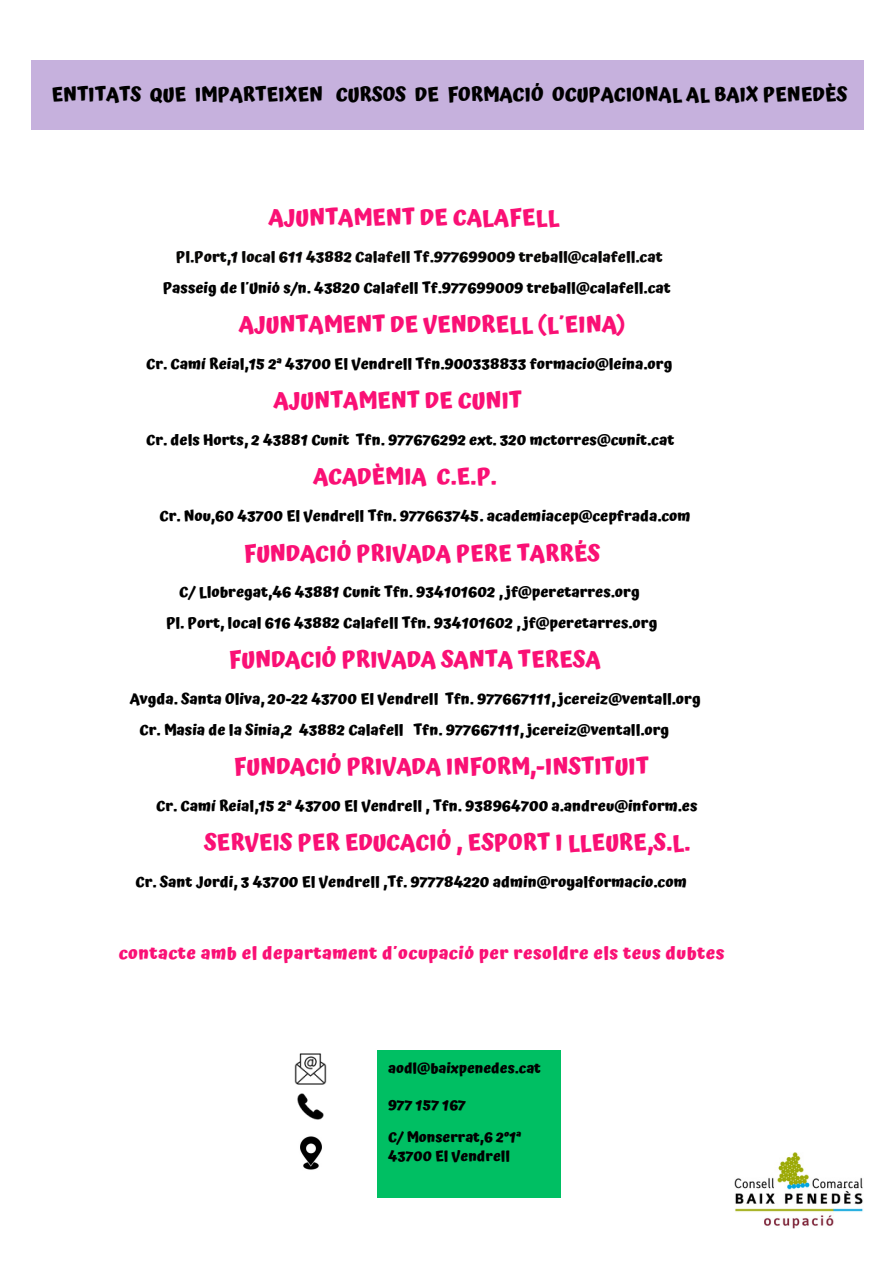
<style>
.page{position:relative;width:894px;height:1264px;background:#fff}
.page>*{position:absolute;margin:0;border:0;box-sizing:border-box;transform-origin:0 0}
.t1{font:700 22.5px "Atma";color:#fa1075}
.t2{font:700 19.35px "Atma";color:#000}
.t3{font:700 17.7px "Atma";letter-spacing:.025em;color:#fa1075}
.t4{font:700 15px "Atma";color:#000}
.t5{font:700 15px "Atma";color:#070605}
.t6{font:700 14.4px "Atma";color:#000}
</style>
<div class="page">
<div style="left:377px;top:1050px;width:183px;height:147px;background:#00bf63"></div>
<img style="left:294px;top:1053px;width:32px;height:31px">
<img style="left:297px;top:1093px;width:27px;height:27px">
<img style="left:300px;top:1136px;width:22px;height:34px">
<img style="left:734px;top:1152px;width:129px;height:76px">
<div style="left:31px;top:60px;width:832px;height:69px;background:#c6b1dd"></div>
<p class="t2" style="left:51px;top:83px;width:797px">ENTITATS QUE IMPARTEIXEN CURSOS DE FORMACIÓ OCUPACIONAL AL BAIX PENEDÈS</p>
<h1 class="t1" style="left:268px;top:204px;width:292px">AJUNTAMENT DE CALAFELL</h1>
<p class="t5" style="left:176px;top:248px;width:488px">Pl.Port,1 local 611 43882 Calafell Tf.977699009 treball@calafell.cat</p>
<p class="t4" style="left:163px;top:279px;width:509px">Passeig de l´Unió s/n. 43820 Calafell Tf.977699009 treball@calafell.cat</p>
<p class="t1" style="left:239px;top:311px;width:389px">AJUNTAMENT DE VENDRELL (L´EINA)</p>
<p class="t4" style="left:146px;top:355px;width:527px">Cr. Camí Reial,15 2ª 43700 El Vendrell Tfn.900338833 formacio@leina.org</p>
<p class="t1" style="left:273px;top:387px;width:250px">AJUNTAMENT DE CUNIT</p>
<p class="t4" style="left:146px;top:431px;width:529px">Cr. dels Horts, 2 43881 Cunit Tfn. 977676292 ext. 320 mctorres@cunit.cat</p>
<p class="t1" style="left:313px;top:463px;width:185px">ACADÈMIA C.E.P.</p>
<p class="t4" style="left:159px;top:507px;width:532px">Cr. Nou,60 43700 El Vendrell Tfn. 977663745. academiacep@cepfrada.com</p>
<p class="t1" style="left:243px;top:539px;width:358px">FUNDACIÓ PRIVADA PERE TARRÉS</p>
<p class="t4" style="left:179px;top:583px;width:462px">C/ Llobregat,46 43881 Cunit Tfn. 934101602 , jf@peretarres.org</p>
<p class="t4" style="left:166px;top:614px;width:492px">Pl. Port, local 616 43882 Calafell Tfn. 934101602 , jf@peretarres.org</p>
<p class="t1" style="left:229px;top:646px;width:373px">FUNDACIÓ PRIVADA SANTA TERESA</p>
<p class="t4" style="left:130px;top:690px;width:572px">Avgda. Santa Oliva, 20-22 43700 El Vendrell Tfn. 977667111, jcereiz@ventall.org</p>
<p class="t4" style="left:140px;top:721px;width:531px">Cr. Masia de la Sinia,2 43882 Calafell Tfn. 977667111, jcereiz@ventall.org</p>
<p class="t1" style="left:234px;top:753px;width:416px">FUNDACIÓ PRIVADA INFORM,-INSTITUIT</p>
<p class="t4" style="left:156px;top:797px;width:542px">Cr. Camí Reial,15 2ª 43700 El Vendrell , Tfn. 938964700 a.andreu@inform.es</p>
<p class="t1" style="left:204px;top:829px;width:487px">SERVEIS PER EDUCACIÓ , ESPORT I LLEURE,S.L.</p>
<p class="t4" style="left:135px;top:873px;width:552px">Cr. Sant Jordi, 3 43700 El Vendrell ,Tf. 977784220 admin@royalformacio.com</p>
<p class="t3" style="left:119px;top:942px;width:607px">contacte amb el departament d´ocupació per resoldre els teus dubtes</p>
<p class="t6" style="left:388px;top:1059px;width:154px">aodl@baixpenedes.cat</p>
<h2 class="t6" style="left:388px;top:1096px;width:79px">977 157 167</h2>
<p class="t6" style="left:388px;top:1128px;width:135px">C/ Monserrat,6 2º1ª</p>
<p class="t6" style="left:388px;top:1147px;width:123px">43700 El Vendrell</p>
</div>
